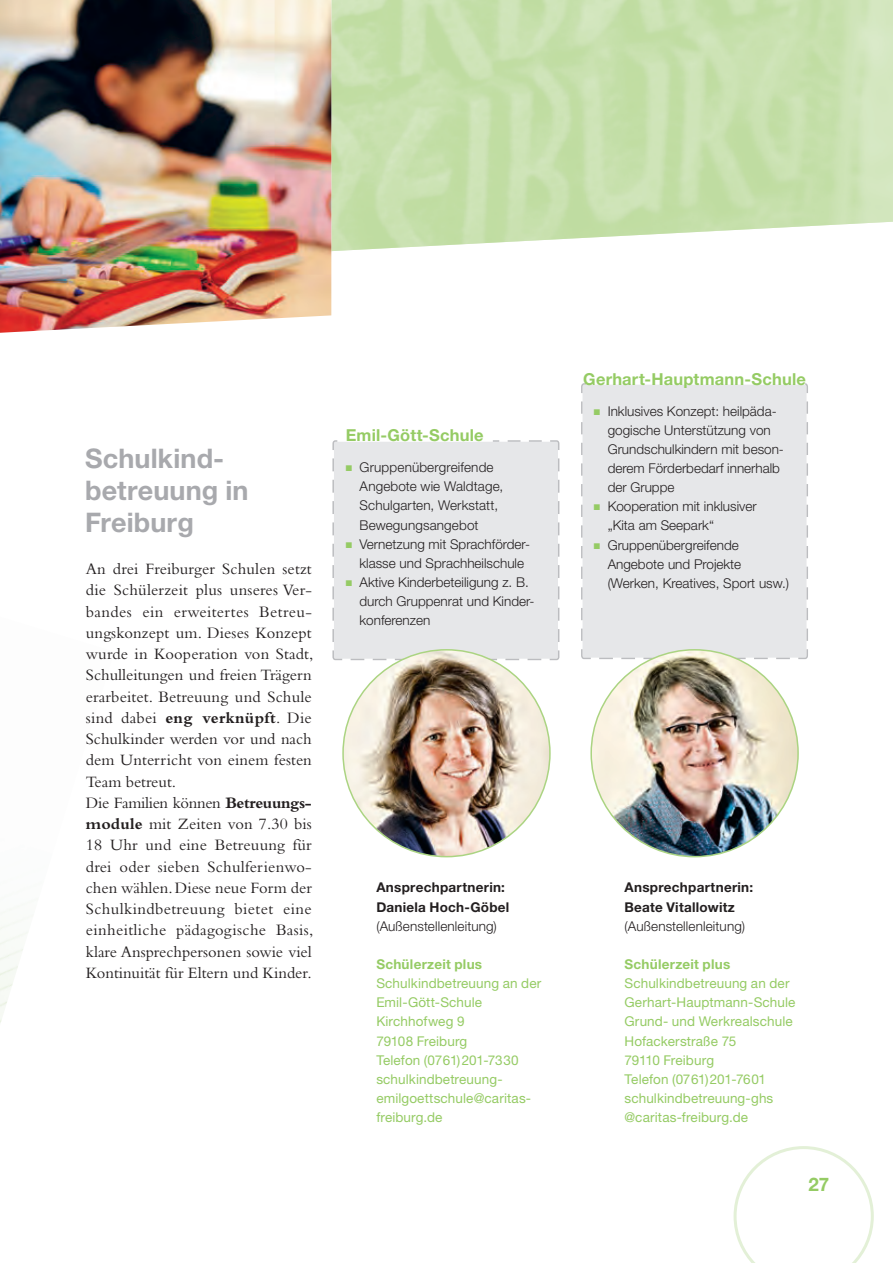
<style>
.page{position:relative;width:893px;height:1263px;background:#fff}
.page>*{position:absolute;margin:0;border:0;box-sizing:border-box;transform-origin:0 0}
.t1{font:700 27px/32.4px "Helvetica Neue";letter-spacing:.005em;color:#a8a9ad}
.t2{font:700 18.75px "Helvetica Neue";color:#95cb64}
.t3{font:16.5px/21.3px "Bembo";letter-spacing:.01em;color:#231f20}
.t4{font:700 16.5px "Helvetica Neue";letter-spacing:.01em;color:#95cb64}
.t5{font:300 13.5px/19.2px "Helvetica Neue";color:#231f20}
.t6{font:13.5px/19.2px "Helvetica Neue";letter-spacing:.01em;color:#95cb64}
.t7{font:700 13.5px/19.2px "Helvetica Neue";letter-spacing:.02em;color:#231f20}
.t8{font:700 13.5px "Helvetica Neue";letter-spacing:.02em;color:#95cb64}
.s1{font-weight:700}
.s2{color:#95cb64}
</style>
<div class="page">
<img style="left:0;top:906px;width:28px;height:117px">
<svg style="left:734px;top:1146px;width:140px;height:117px"></svg>
<img style="left:0;top:0;width:331px;height:333px">
<div style="left:332px;top:440px;width:228px;height:221px;background:#e6e7e9"></div>
<div style="left:581px;top:383px;width:227px;height:277px;background:#e6e7e9"></div>
<img style="left:591px;top:650px;width:207px;height:207px;border-radius:103px">
<img style="left:343px;top:650px;width:207px;height:207px;border-radius:103px">
<h1 class="t1" style="left:85px;top:441px;width:165px">Schulkind&shy;betreuung in<br>Freiburg</h1>
<p class="t3" style="left:86px;top:558px;width:229px">An drei Freiburger Schulen setzt die Schülerzeit plus unseres Ver&shy;bandes ein erweitertes Betreu&shy;ungskonzept um. Dieses Konzept wurde in Kooperation von Stadt,<br>Schulleitungen und freien Trägern erarbeitet. Betreuung und Schule sind dabei <span class="s1">eng verknüpft</span>. Die<br>Schulkinder werden vor und nach dem Unterricht von einem festen<br>Team betreut.<br>Die Familien können <span class="s1">Betreuungs&shy;module</span> mit Zeiten von 7.30 bis<br>18 Uhr und eine Betreuung für drei oder sieben Schulferienwo&shy;chen wählen. Diese neue Form der<br>Schulkindbetreuung bietet eine einheitliche pädagogische Basis, klare Ansprechpersonen sowie viel<br>Kontinuität für Eltern und Kinder.</p>
<p class="t4" style="left:346px;top:425px;width:139px">Emil-Gött-Schule</p>
<p class="t5" style="left:360px;top:457px;width:145px;text-indent:-14px"><span class="s2">■</span> Gruppenübergreifende<br>Angebote wie Waldtage,<br>Schulgarten, Werkstatt,<br>Bewegungsangebot</p>
<p class="t5" style="left:346px;top:534px;width:186px;text-align:center"><span class="s2">■</span> Vernetzung mit Sprachförder&shy;klasse und Sprachheilschule</p>
<p class="t5" style="left:360px;top:572px;width:177px;text-indent:-14px"><span class="s2">■</span> Aktive Kinderbeteiligung z. B. durch Gruppenrat und Kinder&shy;konferenzen</p>
<p class="t7" style="left:376px;top:878px;width:134px">Ansprechpartnerin:<br>Daniela Hoch-Göbel</p>
<p class="t5" style="left:376px;top:916px;width:122px">(Außenstellenleitung)</p>
<p class="t8" style="left:376px;top:956px;width:107px">Schülerzeit plus</p>
<p class="t6" style="left:376px;top:973px;width:167px">Schulkindbetreuung an der<br>Emil-Gött-Schule<br>Kirchhofweg 9<br>79108 Freiburg<br>Telefon (0761)201-7330 schulkindbetreuung&shy;emilgoettschule@caritas&shy;freiburg.de</p>
<p class="t4" style="left:583px;top:369px;width:224px">Gerhart-Hauptmann-Schule</p>
<p class="t5" style="left:608px;top:401px;width:178px;text-indent:-14px"><span class="s2">■</span> Inklusives Konzept: heilpäda&shy;gogische Unterstützung von<br>Grundschulkindern mit beson&shy;derem Förderbedarf innerhalb der Gruppe</p>
<p class="t5" style="left:608px;top:496px;width:151px;text-indent:-14px"><span class="s2">■</span> Kooperation mit inklusiver „Kita am Seepark“</p>
<p class="t5" style="left:608px;top:535px;width:183px;text-indent:-14px"><span class="s2">■</span> Gruppenübergreifende<br>Angebote und Projekte (Werken, Kreatives, Sport usw.)</p>
<p class="t7" style="left:624px;top:878px;width:130px">Ansprechpartnerin:<br>Beate Vitallowitz</p>
<p class="t5" style="left:624px;top:916px;width:122px">(Außenstellenleitung)</p>
<p class="t8" style="left:624px;top:956px;width:107px">Schülerzeit plus</p>
<p class="t6" style="left:624px;top:973px;width:172px">Schulkindbetreuung an der<br>Gerhart-Hauptmann-Schule<br>Grund- und Werkrealschule<br>Hofackerstraße 75<br>79110 Freiburg<br>Telefon (0761)201-7601 schulkindbetreuung-ghs @caritas-freiburg.de</p>
<p class="t2" style="left:808px;top:1172px;width:22px">27</p>
</div>
